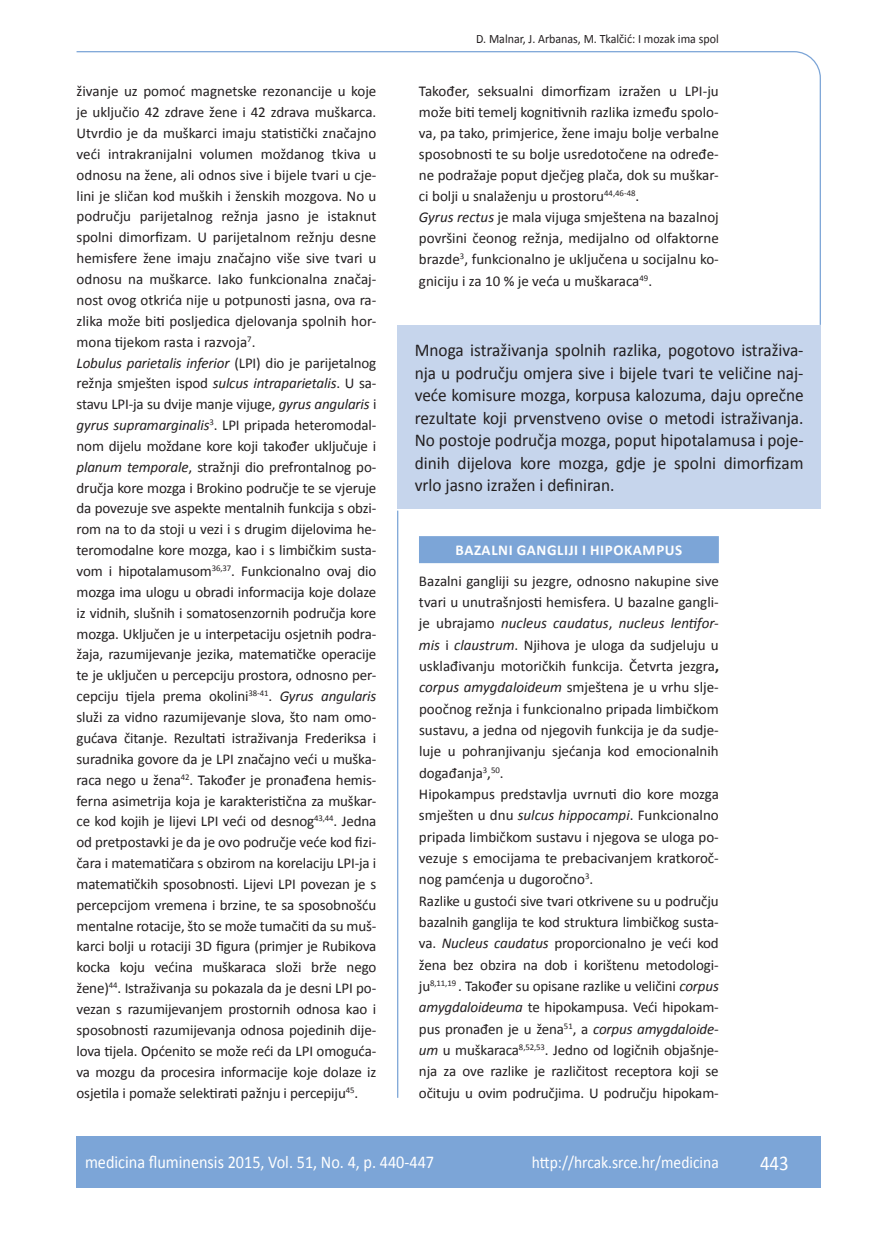
<style>
.page{position:relative;width:872px;height:1234px;background:#fff}
.page>*{position:absolute;margin:0;border:0;box-sizing:border-box;transform-origin:0 0}
.t1{font:21px "Calibri";color:#fff;scale:.9 1}
.t2{font:18px/22.5px "Calibri";color:#231f20;text-align:justify;scale:.96 1}
.t3{font:18px "Calibri";color:#fff;scale:.9 1}
.t4{font:17.25px "Calibri";color:#fff;scale:.9 1}
.t5{font:15px/20.9px "Calibri";letter-spacing:-.01em;color:#231f20}
.t6{font:700 15px "Calibri";letter-spacing:.04em;color:#fff}
.t7{font:12.75px "Calibri";color:#231f20;scale:.94 1}
.s1{font-style:italic}
.s2{font-weight:700}
</style>
<div class="page">
<svg style="left:76px;top:51px;width:745px;height:275px"></svg>
<hr style="left:397px;top:510px;width:1px;height:587px;background:#7ca5d7">
<div style="left:77px;top:1135px;width:744px;height:51px;background:#7ca5d7"></div>
<div style="left:398px;top:325px;width:422px;height:184px;background:#c6d5ec"></div>
<div style="left:419px;top:536px;width:300px;height:27px;background:#7ca5d7"></div>
<p class="t7" style="left:476px;top:30px;width:259px">D. Malnar, J. Arbanas, M. Tkalčić: I mozak ima spol</p>
<p class="t5" style="left:77px;top:80px;width:301px">živanje uz pomoć magnetske rezonancije u koje je uključio 42 zdrave žene i 42 zdrava muškarca.<br>Utvrdio je da muškarci imaju statistički značajno veći intrakranijalni volumen moždanog tkiva u odnosu na žene, ali odnos sive i bijele tvari u cje&shy;lini je sličan kod muških i ženskih mozgova. No u području parijetalnog režnja jasno je istaknut spolni dimorfizam. U parijetalnom režnju desne hemisfere žene imaju značajno više sive tvari u odnosu na muškarce. Iako funkcionalna značaj&shy;nost ovog otkrića nije u potpunosti jasna, ova ra&shy;zlika može biti posljedica djelovanja spolnih hor&shy;mona tijekom rasta i razvoja<sup>7</sup>.<br><span class="s1">Lobulus parietalis inferior</span> (LPI) dio je parijetalnog režnja smješten ispod <span class="s1">sulcus intraparietalis</span>. U sa&shy;stavu LPI-ja su dvije manje vijuge, <span class="s1">gyrus angularis</span> i <span class="s1">gyrus supramarginalis</span><sup>3</sup>. LPI pripada heteromodal&shy;nom dijelu moždane kore koji također uključuje i <span class="s1">planum temporale</span>, stražnji dio prefrontalnog po&shy;dručja kore mozga i Brokino područje te se vjeruje da povezuje sve aspekte mentalnih funkcija s obzi&shy;rom na to da stoji u vezi i s drugim dijelovima he&shy;teromodalne kore mozga, kao i s limbičkim susta&shy;vom i hipotalamusom<sup>36,37</sup>. Funkcionalno ovaj dio mozga ima ulogu u obradi informacija koje dolaze iz vidnih, slušnih i somatosenzornih područja kore mozga. Uključen je u interpetaciju osjetnih podra&shy;žaja, razumijevanje jezika, matematičke operacije te je uključen u percepciju prostora, odnosno per&shy;cepciju tijela prema okolini<sup>38-41</sup>. <span class="s1">Gyrus angularis </span>služi za vidno razumijevanje slova, što nam omo&shy;gućava čitanje. Rezultati istraživanja Frederiksa i suradnika govore da je LPI značajno veći u muška&shy;raca nego u žena<sup>42</sup>. Također je pronađena hemis&shy;ferna asimetrija koja je karakteristična za muškar&shy;ce kod kojih je lijevi LPI veći od desnog<sup>43,44</sup>. Jedna od pretpostavki je da je ovo područje veće kod fizi&shy;čara i matematičara s obzirom na korelaciju LPI-ja i matematičkih sposobnosti. Lijevi LPI povezan je s percepcijom vremena i brzine, te sa sposobnošću mentalne rotacije, što se može tumačiti da su muš&shy;karci bolji u rotaciji 3D figura (primjer je Rubikova kocka koju većina muškaraca složi brže nego žene)<sup>44</sup>. Istraživanja su pokazala da je desni LPI po&shy;vezan s razumijevanjem prostornih odnosa kao i sposobnosti razumijevanja odnosa pojedinih dije&shy;lova tijela. Općenito se može reći da LPI omoguća&shy;va mozgu da procesira informacije koje dolaze iz osjetila i pomaže selektirati pažnju i percepiju<sup>45</sup>.</p>
<p class="t5" style="left:419px;top:80px;width:301px">Također, seksualni dimorfizam izražen u LPI-ju može biti temelj kognitivnih razlika između spolo&shy;va, pa tako, primjerice, žene imaju bolje verbalne sposobnosti te su bolje usredotočene na određe&shy;ne podražaje poput dječjeg plača, dok su muškar&shy;ci bolji u snalaženju u prostoru<sup>44,46-48</sup>.<br><span class="s1">Gyrus rectus</span> je mala vijuga smještena na bazalnoj površini čeonog režnja, medijalno od olfaktorne brazde<sup>3</sup>, funkcionalno je uključena u socijalnu ko&shy;gniciju i za 10 % je veća u muškaraca<sup>49</sup>.</p>
<p class="t2" style="left:415px;top:338px;width:407px">Mnoga istraživanja spolnih razlika, pogotovo istraživa&shy;nja u području omjera sive i bijele tvari te veličine naj&shy;veće komisure mozga, korpusa kalozuma, daju oprečne rezultate koji prvenstveno ovise o metodi istraživanja.<br>No postoje područja mozga, poput hipotalamusa i poje&shy;dinih dijelova kore mozga, gdje je spolni dimorfizam vrlo jasno izražen i definiran.</p>
<p class="t6" style="left:455px;top:540px;width:228px">BAZALNI GANGLIJI I HIPOKAMPUS</p>
<p class="t5" style="left:419px;top:569px;width:301px;line-height:21.3px">Bazalni gangliji su jezgre, odnosno nakupine sive tvari u unutrašnjosti hemisfera. U bazalne gangli&shy;je ubrajamo <span class="s1">nucleus caudatus</span>, <span class="s1">nucleus lentifor&shy;mis</span> i <span class="s1">claustrum</span>. Njihova je uloga da sudjeluju u usklađivanju motoričkih funkcija. Četvrta jezgra<span class="s2">, </span><span class="s1">corpus amygdaloideum</span> smještena je u vrhu slje&shy;poočnog režnja i funkcionalno pripada limbičkom sustavu, a jedna od njegovih funkcija je da sudje&shy;luje u pohranjivanju sjećanja kod emocionalnih događanja<sup>3</sup>,<sup>50</sup>.<br>Hipokampus predstavlja uvrnuti dio kore mozga smješten u dnu <span class="s1">sulcus hippocampi</span>. Funkcionalno pripada limbičkom sustavu i njegova se uloga po&shy;vezuje s emocijama te prebacivanjem kratkoroč&shy;nog pamćenja u dugoročno<sup>3</sup>.<br>Razlike u gustoći sive tvari otkrivene su u području bazalnih ganglija te kod struktura limbičkog susta&shy;va. <span class="s1">Nucleus caudatus</span> proporcionalno je veći kod žena bez obzira na dob i korištenu metodologi&shy;ju<sup>8,11,19</sup> . Također su opisane razlike u veličini <span class="s1">corpus amygdaloideuma</span> te hipokampusa. Veći hipokam&shy;pus pronađen je u žena<sup>51</sup>, a <span class="s1">corpus amygdaloide&shy;um</span> u muškaraca<sup>8,52,53</sup>. Jedno od logičnih objašnje&shy;nja za ove razlike je različitost receptora koji se očituju u ovim područjima. U području hipokam-</p>
<p class="t3" style="left:85px;top:1150px;width:389px">medicina fluminensis 2015, Vol. 51, No. 4, p. 440-447</p>
<p class="t4" style="left:532px;top:1151px;width:209px">http://hrcak.srce.hr/medicina</p>
<h1 class="t1" style="left:760px;top:1149px;width:33px">443</h1>
</div>
